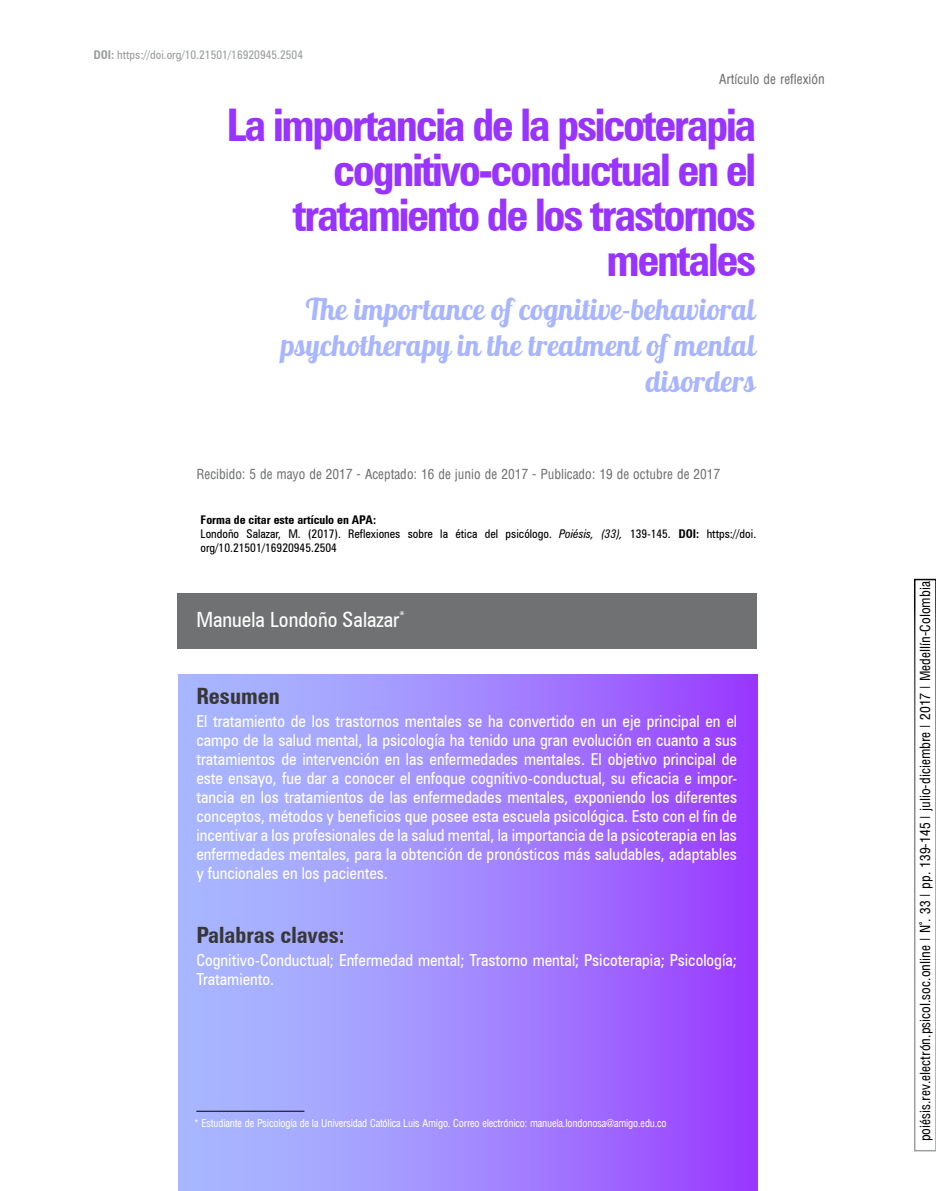
<style>
.page{position:relative;width:936px;height:1191px;background:#fff}
.page>*{position:absolute;margin:0;border:0;box-sizing:border-box;transform-origin:0 0}
.t1{font:700 condensed 45px/45px "Zurich BT";letter-spacing:-.05em;color:#93f;text-align:right}
.t2{font:30px/36px "Lobster";color:#a8b5ff;text-align:right}
.t3{font:700 condensed 22.5px "Zurich BT";color:#373737}
.t4{font:condensed 21px "Zurich BT";color:#fff}
.t5{font:condensed 16.5px/18.9px "Zurich BT";color:#fff;text-align:justify}
.t6{font:13.5px "Arena Condensed";color:#000}
.t7{font:13.5px "Arena Condensed";color:#707172}
.t8{font:condensed 12px/13.8px "Zurich BT";color:#000}
.t9{font:condensed 12px "Zurich BT";color:#9c9e9f}
.t10{font:10.5px "Arena Condensed";letter-spacing:-.02em;color:#fff}
.s1{font-weight:700}
.s2{font-style:italic}
</style>
<div class="page">
<div style="left:913px;top:579px;width:22px;height:572px;border:2px solid #fff"></div>
<div style="left:178px;top:674px;width:579px;height:517px;background:linear-gradient(to right,#aac6ff,#9b42ff)"></div>
<div style="left:177px;top:593px;width:579px;height:55px;background:#707172"></div>
<hr style="left:196px;top:1110px;width:108px;height:1px;background:#000">
<p class="t9" style="left:93px;top:47px;width:211px"><span class="s1">DOI:</span> https://doi.org/10.21501/16920945.2504</p>
<p class="t7" style="left:719px;top:71px;width:107px">Artículo de reflexión</p>
<h1 class="t1" style="left:226px;top:102px;width:531px">La importancia de la psicoterapia cognitivo-conductual en el tratamiento de los trastornos mentales</h1>
<h2 class="t2" style="left:281px;top:291px;width:476px">The importance of cognitive-behavioral psychotherapy in the treatment of mental disorders</h2>
<p class="t7" style="left:196px;top:466px;width:525px">Recibido: 5 de mayo de 2017 - Aceptado: 16 de junio de 2017 - Publicado: 19 de octubre de 2017</p>
<p class="t8" style="left:200px;top:513px;width:557px"><span class="s1">Forma de citar este artículo en APA:<br></span>Londoño Salazar, M. (2017). Reflexiones sobre la ética del psicólogo. <span class="s2">Poiésis, (33),</span> 139-145. <span class="s1">DOI:</span> https://doi. org/10.21501/16920945.2504</p>
<p class="t4" style="left:196px;top:606px;width:210px">Manuela Londoño Salazar<sup>*</sup></p>
<h3 class="t3" style="left:196px;top:682px;width:85px">Resumen</h3>
<p class="t5" style="left:196px;top:711px;width:542px">El tratamiento de los trastornos mentales se ha convertido en un eje principal en el campo de la salud mental, la psicología ha tenido una gran evolución en cuanto a sus tratamientos de intervención en las enfermedades mentales. El objetivo principal de este ensayo, fue dar a conocer el enfoque cognitivo-conductual, su eficacia e impor&shy;tancia en los tratamientos de las enfermedades mentales, exponiendo los diferentes conceptos, métodos y beneficios que posee esta escuela psicológica. Esto con el fin de incentivar a los profesionales de la salud mental, la importancia de la psicoterapia en las enfermedades mentales, para la obtención de pronósticos más saludables, adaptables y funcionales en los pacientes.</p>
<h3 class="t3" style="left:196px;top:921px;width:150px">Palabras claves:</h3>
<p class="t5" style="left:196px;top:950px;width:542px">Cognitivo-Conductual; Enfermedad mental; Trastorno mental; Psicoterapia; Psicología;<br>Tratamiento.</p>
<p class="t10" style="left:194px;top:1117px;width:474px">* Estudiante de Psicología de la Universidad Católica Luis Amigo. Correo electrónico: manuela.londonosa@amigo.edu.co</p>
<p class="t6" style="left:917px;top:1141px;width:561px;rotate:-90deg">poiésis.rev.electrón.psicol.soc.online | N°. 33 | pp. 139-145 | julio-diciembre | 2017 | Medellín-Colombia</p>
</div>
